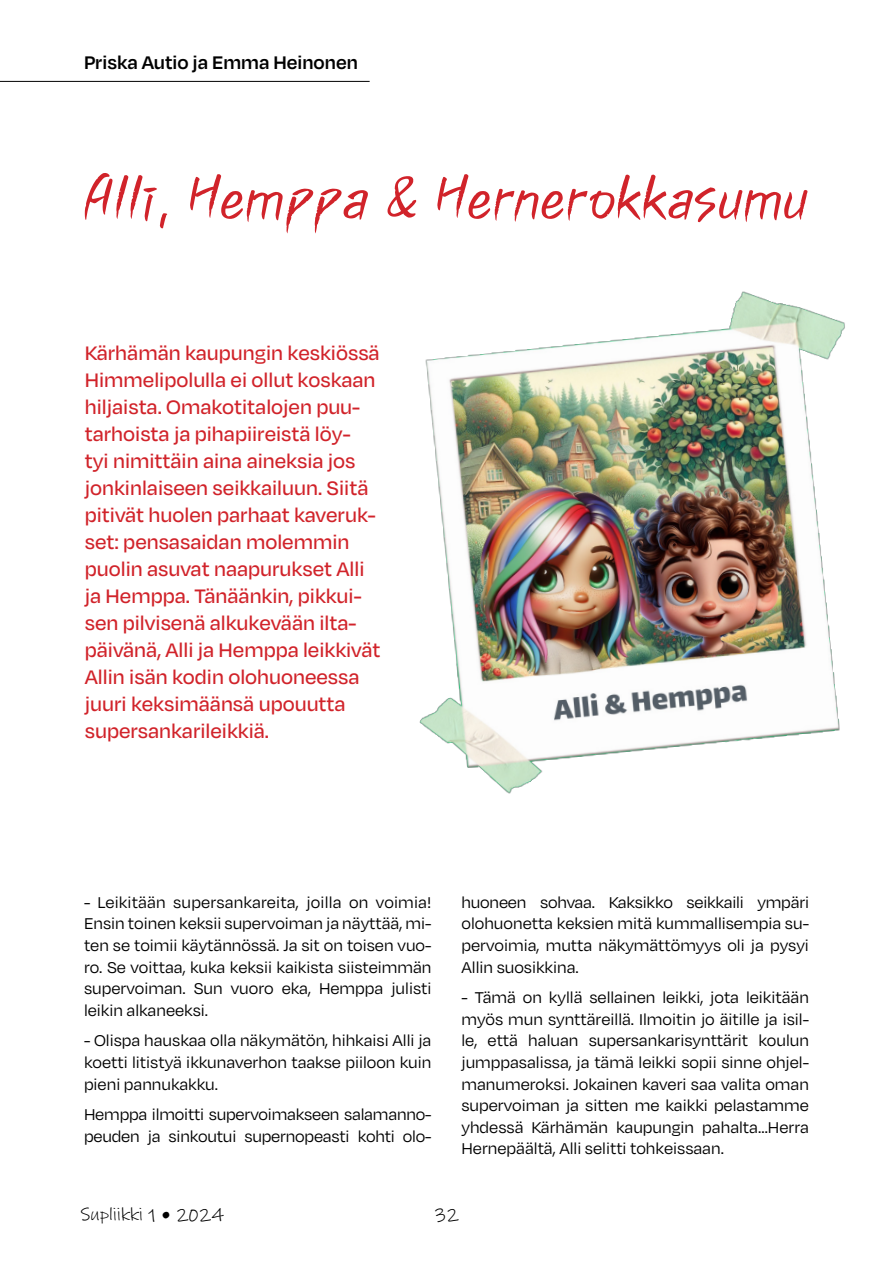
<style>
.page{position:relative;width:893px;height:1263px;background:#fff}
.page>*{position:absolute;margin:0;border:0;box-sizing:border-box;transform-origin:0 0}
.Ingressi{font:500 22.5px/27px "Degular";color:#d1232a}
.Leipis{font:600 21px "Degular";color:#000}
.Leipis-2{font:18px/21.6px "Degular";color:#000;text-align:justify}
.t1{font:18px "Ink Free";letter-spacing:.01em;color:#000}
</style>
<div class="page">
<svg style="left:85px;top:173px;width:722px;height:60px"></svg>
<img style="left:419px;top:291px;width:426px;height:503px">
<hr style="left:0;top:81px;width:370px;height:1px;background:#000">
<p class="Leipis" style="left:84px;top:50px;width:275px">Priska Autio ja Emma Heinonen</p>
<p class="Ingressi" style="left:85px;top:339px;width:297px">Kärhämän kaupungin keskiössä<br>Himmelipolulla ei ollut koskaan hiljaista. Omakotitalojen puu&shy;tarhoista ja pihapiireistä löy-<br>tyi nimittäin aina aineksia jos jonkinlaiseen seikkailuun. Siitä pitivät huolen parhaat kaveruk&shy;set: pensasaidan molemmin puolin asuvat naapurukset Alli ja Hemppa. Tänäänkin, pikkui&shy;sen pilvisenä alkukevään ilta&shy;päivänä, Alli ja Hemppa leikkivät<br>Allin isän kodin olohuoneessa juuri keksimäänsä upouutta</p>
<p class="Ingressi" style="left:85px;top:717px;width:186px">supersankarileikkiä.</p>
<p class="Leipis-2" style="left:84px;top:891px;width:349px">- Leikitään supersankareita, joilla on voimia!<br>Ensin toinen keksii supervoiman ja näyttää, mi&shy;ten se toimii käytännössä. Ja sit on toisen vuo&shy;ro. Se voittaa, kuka keksii kaikista siisteimmän supervoiman. Sun vuoro eka, Hemppa julisti leikin alkaneeksi.</p>
<p class="Leipis-2" style="left:84px;top:1029px;width:349px">- Olispa hauskaa olla näkymätön, hihkaisi Alli ja koetti litistyä ikkunaverhon taakse piiloon kuin pieni pannukakku.</p>
<p class="Leipis-2" style="left:84px;top:1103px;width:349px">Hemppa ilmoitti supervoimakseen salamanno&shy;peuden ja sinkoutui supernopeasti kohti olo-</p>
<p class="Leipis-2" style="left:461px;top:891px;width:349px">huoneen sohvaa. Kaksikko seikkaili ympäri olohuonetta keksien mitä kummallisempia su&shy;pervoimia, mutta näkymättömyys oli ja pysyi Allin suosikkina.</p>
<p class="Leipis-2" style="left:461px;top:986px;width:349px">- Tämä on kyllä sellainen leikki, jota leikitään myös mun synttäreillä. Ilmoitin jo äitille ja isil&shy;le, että haluan supersankarisynttärit koulun jumppasalissa, ja tämä leikki sopii sinne ohjel&shy;manumeroksi. Jokainen kaveri saa valita oman supervoiman ja sitten me kaikki pelastamme yhdessä Kärhämän kaupungin pahalta…Herra Hernepäältä, Alli selitti tohkeissaan.</p>
<p class="t1" style="left:80px;top:1202px;width:145px">Supliikki 1 • 2024</p>
<p class="t1" style="left:434px;top:1203px;width:26px">32</p>
</div>
